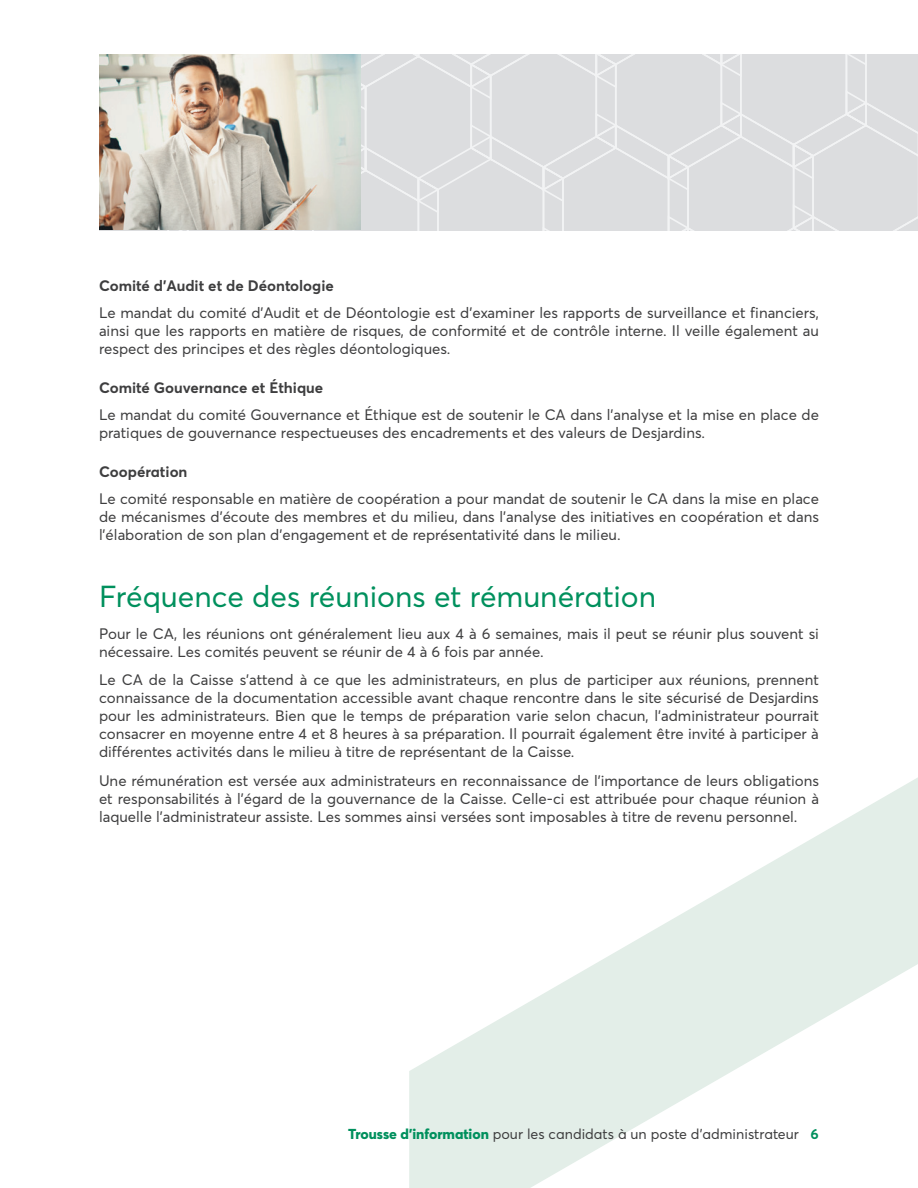
<style>
.page{position:relative;width:918px;height:1188px;background:#fff}
.page>*{position:absolute;margin:0;border:0;box-sizing:border-box;transform-origin:0 0}
.t1{font:30px "Averta";color:#00905d}
.t2{font:15px/18px "Averta";color:#3e3e3f;text-align:justify}
.t3{font:700 15px "Averta";color:#3e3e3f}
.t4{font:14.25px "Averta";color:#3e3e3f}
.s1{font-weight:800;color:#00905d}
.s2{font-weight:700;color:#00905d}
</style>
<div class="page">
<svg style="left:409px;top:777px;width:509px;height:411px"></svg>
<svg style="left:99px;top:54px;width:819px;height:177px;background:#dddee0"></svg>
<img style="left:99px;top:54px;width:261px;height:176px">
<p class="t3" style="left:99px;top:276px;width:236px">Comité d’Audit et de Déontologie</p>
<p class="t2" style="left:99px;top:303px;width:722px">Le mandat du comité d’Audit et de Déontologie est d’examiner les rapports de surveillance et financiers, ainsi que les rapports en matière de risques, de conformité et de contrôle interne. Il veille également au respect des principes et des règles déontologiques.</p>
<p class="t3" style="left:99px;top:378px;width:226px">Comité Gouvernance et Éthique</p>
<p class="t2" style="left:99px;top:405px;width:721px">Le mandat du comité Gouvernance et Éthique est de soutenir le CA dans l’analyse et la mise en place de pratiques de gouvernance respectueuses des encadrements et des valeurs de Desjardins.</p>
<p class="t3" style="left:99px;top:462px;width:90px">Coopération</p>
<p class="t2" style="left:99px;top:489px;width:722px">Le comité responsable en matière de coopération a pour mandat de soutenir le CA dans la mise en place de mécanismes d’écoute des membres et du milieu, dans l’analyse des initiatives en coopération et dans l’élaboration de son plan d’engagement et de représentativité dans le milieu.</p>
<h1 class="t1" style="left:99px;top:578px;width:559px">Fréquence des réunions et rémunération</h1>
<p class="t2" style="left:99px;top:624px;width:722px">Pour le CA, les réunions ont généralement lieu aux 4 à 6 semaines, mais il peut se réunir plus souvent si nécessaire. Les comités peuvent se réunir de 4 à 6 fois par année.</p>
<p class="t2" style="left:99px;top:671px;width:722px">Le CA de la Caisse s’attend à ce que les administrateurs, en plus de participer aux réunions, prennent connaissance de la documentation accessible avant chaque rencontre dans le site sécurisé de Desjardins pour les administrateurs. Bien que le temps de préparation varie selon chacun, l’administrateur pourrait consacrer en moyenne entre 4 et 8 heures à sa préparation. Il pourrait également être invité à participer à différentes activités dans le milieu à titre de représentant de la Caisse.</p>
<p class="t2" style="left:99px;top:771px;width:722px">Une rémunération est versée aux administrateurs en reconnaissance de l’importance de leurs obligations et responsabilités à l’égard de la gouvernance de la Caisse. Celle-ci est attribuée pour chaque réunion à laquelle l’administrateur assiste. Les sommes ainsi versées sont imposables à titre de revenu personnel.</p>
<p class="t4" style="left:348px;top:1125px;width:472px"><span class="s1">Trousse d’information</span> pour les candidats à un poste d’administrateur <span class="s2">6</span></p>
</div>
